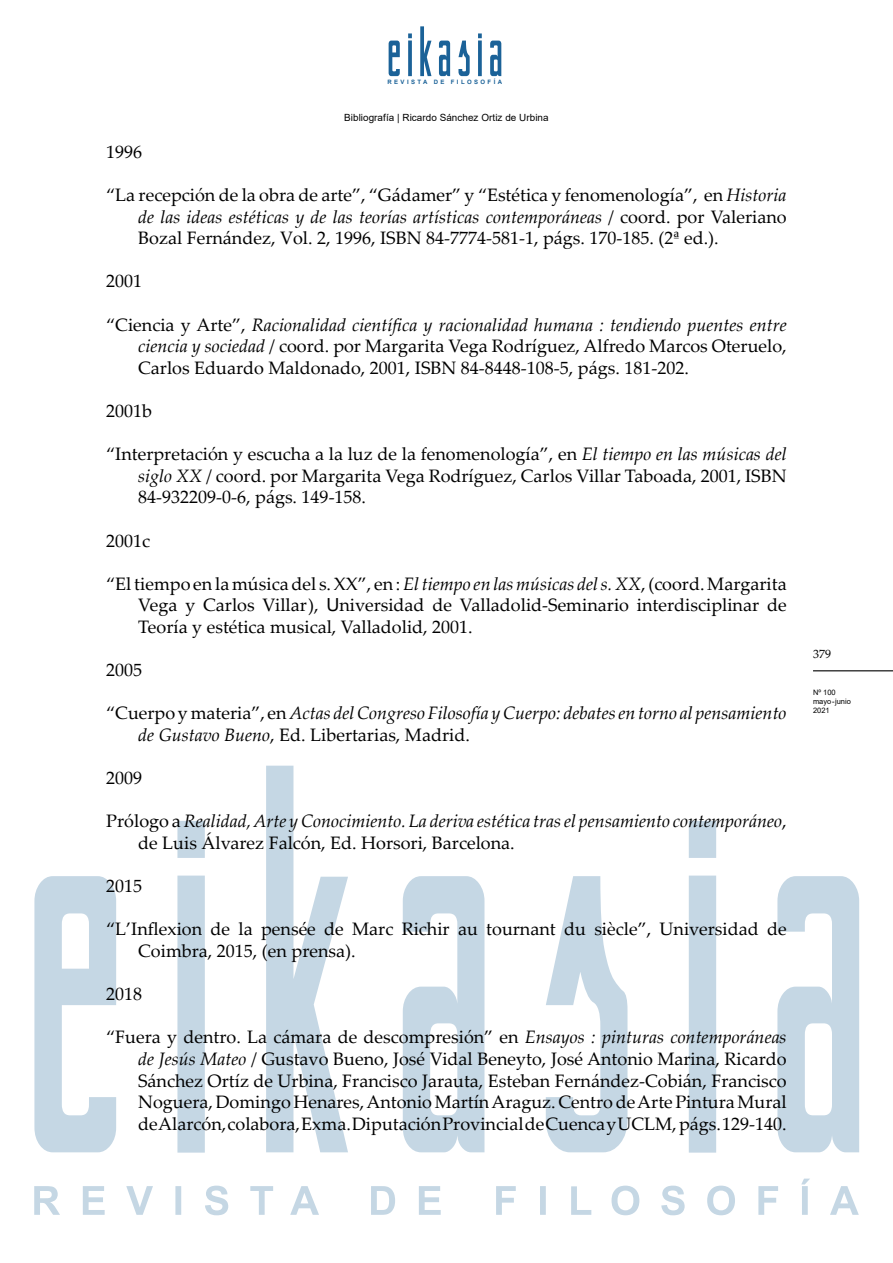
<style>
.page{position:relative;width:893px;height:1263px;background:#fff}
.page>*{position:absolute;margin:0;border:0;box-sizing:border-box;transform-origin:0 0}
.t1{font:18px/21.6px "Palatino Linotype";color:#000;text-align:justify}
.t2{font:italic 18px/21.6px "Palatino Linotype";color:#000}
.t3{font:12px "Palatino Linotype";color:#000}
.t4{font:9.9px "Arial";letter-spacing:.005em;color:#000}
.t5{font:7.5px/9px "Arial";color:#000}
.t6{font:700 6px "Arial";letter-spacing:.4em;color:#1b6298}
.s1{font-size:9.75px}
.s2{font-style:italic}
.s3{font-family:"Arial"}
.s4{font-style:normal}
</style>
<div class="page">
<hr style="left:813px;top:670px;width:80px;height:1px;background:#000">
<svg style="left:389px;top:26px;width:112px;height:50px"></svg>
<svg style="left:34px;top:1178px;width:825px;height:37px"></svg>
<svg style="left:34px;top:766px;width:825px;height:386px"></svg>
<p class="t6" style="left:387px;top:78px;width:116px">REVISTA DE FILOSOFÍA</p>
<p class="t4" style="left:344px;top:111px;width:206px">Bibliografía <span class="s1">|</span> Ricardo Sánchez Ortiz de Urbina</p>
<p class="t1" style="left:106px;top:140px;width:37px">1996</p>
<p class="t1" style="left:138px;top:183px;width:650px;text-indent:-32px">“La recepción de la obra de arte”, “Gádamer” y “Estética y fenomenología”, en <span class="s2">Historia de las ideas estéticas y de las teorías artísticas contemporáneas</span> / coord. por Valeriano Bozal Fernández, Vol. 2, 1996, ISBN 84-7774-581-1, págs. 170-185. (2ª ed.).</p>
<p class="t1" style="left:106px;top:270px;width:37px">2001</p>
<p class="t1" style="left:138px;top:313px;width:650px;text-indent:-32px">“Ciencia y Arte”, <span class="s2">Racionalidad científica y racionalidad humana : tendiendo puentes entre ciencia y sociedad</span> / coord. por Margarita Vega Rodríguez, Alfredo Marcos Oteruelo, Carlos Eduardo Maldonado, 2001, ISBN 84-8448-108-5, págs. 181-202.</p>
<p class="t1" style="left:106px;top:399px;width:47px">2001b</p>
<p class="t1" style="left:138px;top:443px;width:650px;text-indent:-32px">“Interpretación y escucha a la luz de la fenomenología”, en <span class="s2">El tiempo en las músicas del siglo XX</span> / coord. por Margarita Vega Rodríguez, Carlos Villar Taboada, 2001, ISBN 84-932209-0-6, págs. 149-158.</p>
<p class="t1" style="left:106px;top:529px;width:45px">2001c</p>
<p class="t1" style="left:138px;top:572px;width:650px;text-indent:-32px">“El tiempo en la música del s. XX”, en : <span class="s2">El tiempo en las músicas del s. XX</span>, (coord. Margarita Vega y Carlos Villar), <span class="s3">U</span>niversidad de Valladolid-Seminario interdisciplinar de Teoría y estética musical, Valladolid, 2001.</p>
<p class="t1" style="left:106px;top:659px;width:37px">2005</p>
<p class="t2" style="left:138px;top:702px;width:650px;text-indent:-32px"><span class="s4">“Cuerpo y materia”, en</span> Actas del Congreso Filosofía y Cuerpo: debates en torno al pensamiento de Gustavo Bueno<span class="s4">, Ed. Libertarias, Madrid.</span></p>
<p class="t1" style="left:106px;top:767px;width:37px">2009</p>
<p class="t2" style="left:138px;top:810px;width:650px;text-indent:-32px"><span class="s4">Prólogo a</span> Realidad, Arte y Conocimiento. La deriva estética tras el pensamiento contemporáneo<span class="s4">, de Luis Álvarez Falcón, Ed. Horsori, Barcelona.</span></p>
<p class="t1" style="left:106px;top:875px;width:37px">2015</p>
<p class="t1" style="left:138px;top:918px;width:650px;text-indent:-32px">“L’Inflexion de la pensée de Marc Richir au tournant du siècle”, Universidad de<br>Coimbra, 2015, (en prensa).</p>
<p class="t1" style="left:106px;top:983px;width:37px">2018</p>
<p class="t1" style="left:138px;top:1026px;width:650px;text-indent:-32px">“Fuera y dentro. La cámara de descompresión” en <span class="s2">Ensayos : pinturas contemporáneas de Jesús Mateo</span> / Gustavo Bueno, José Vidal Beneyto, José Antonio Marina, Ricardo Sánchez Ortíz de Urbina, Francisco Jarauta, Esteban Fernández-Cobián, Francisco Noguera, Domingo Henares, Antonio Martín Araguz. Centro de Arte Pintura Mural de Alarcón, colabora, Exma. Diputación Provincial de Cuenca y UCLM, págs. 129-140.</p>
<p class="t3" style="left:813px;top:646px;width:19px">379</p>
<p class="t5" style="left:813px;top:688px;width:39px">Nº 100 mayo - junio<br>2021</p>
</div>
